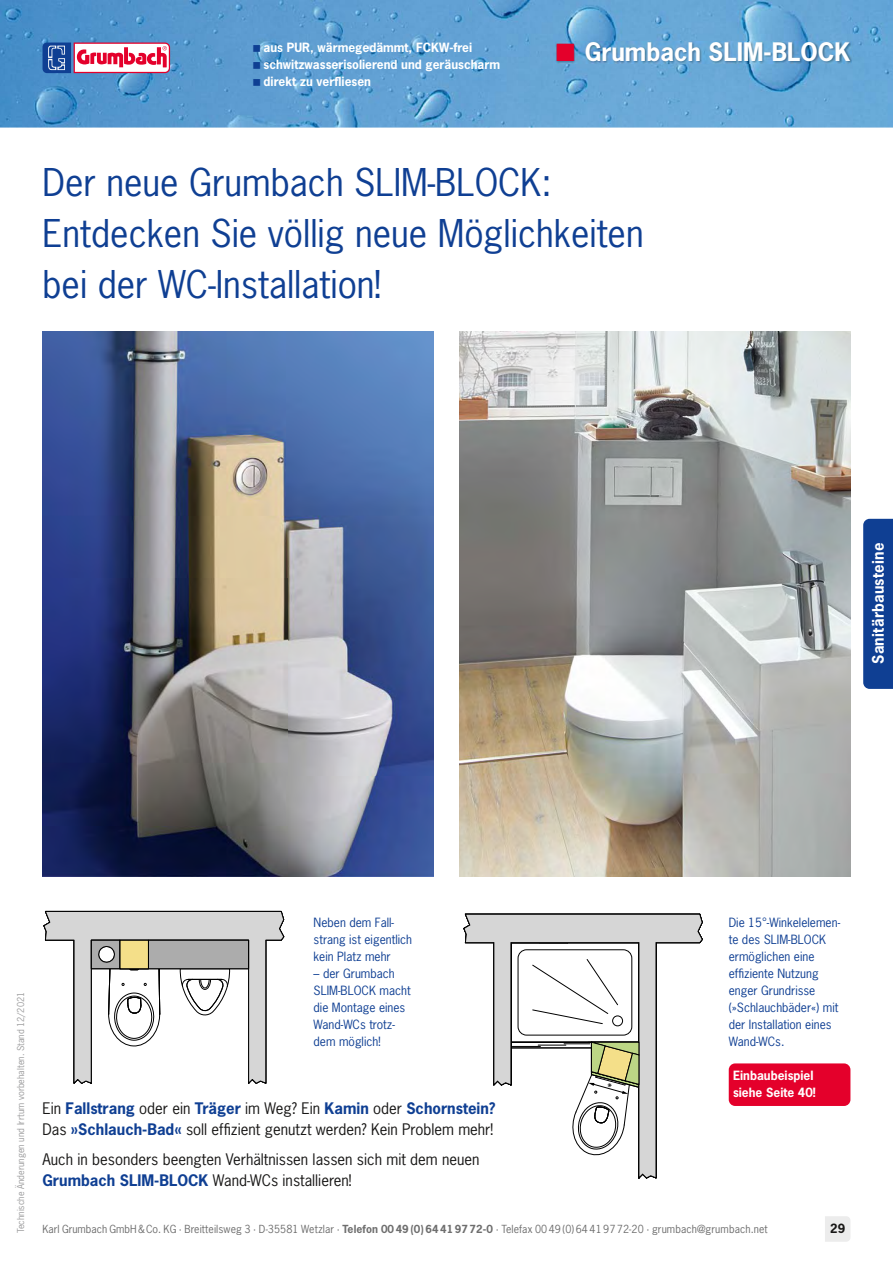
<style>
.page{position:relative;width:893px;height:1263px;background:#fff}
.page>*{position:absolute;margin:0;border:0;box-sizing:border-box;transform-origin:0 0}
.t1{font:36px/51px "News Gothic Std";color:#0f3f93}
.t2{font:700 24px "News Gothic Std";color:#fff}
.t3{font:15px/21px "News Gothic Std";color:#181716}
.t4{font:700 15px "News Gothic Std";letter-spacing:.015em;color:#fff}
.t5{font:12px/17px "News Gothic Std";color:#0f3f93}
.t6{font:700 12px/17px "News Gothic Std";color:#fff}
.t7{font:700 12px "News Gothic Std";color:#181716}
.t8{font:10.5px "News Gothic Std";letter-spacing:.01em;color:#6e6e6e}
.t9{font:9px "News Gothic Std";color:#9c9c9d}
.s1{font-weight:700;color:#0f3f93}
.s2{font-weight:700}
</style>
<div class="page">
<img style="left:0;top:0;width:893px;height:128px">
<svg style="left:43px;top:43px;width:127px;height:30px"></svg>
<svg style="left:825px;top:1216px;width:25px;height:26px"></svg>
<img style="left:556px;top:42px;width:296px;height:22px">
<img style="left:43px;top:332px;width:391px;height:544px">
<img style="left:459px;top:332px;width:391px;height:544px">
<svg style="left:463px;top:913px;width:240px;height:266px"></svg>
<svg style="left:43px;top:910px;width:242px;height:174px"></svg>
<div style="left:863px;top:519px;width:30px;height:170px;background:#0f3f93"></div>
<div style="left:729px;top:1063px;width:121px;height:43px;background:#e4002b;border-radius:6px"></div>
<svg style="left:557px;top:44px;width:17px;height:17px"></svg>
<svg style="left:253px;top:45px;width:7px;height:7px"></svg>
<svg style="left:253px;top:62px;width:7px;height:7px"></svg>
<svg style="left:253px;top:79px;width:7px;height:7px"></svg>
<svg style="left:493px;top:1041px;width:147px;height:119px"></svg>
<p class="t6" style="left:264px;top:39px;width:238px">aus PUR, wärmegedämmt, FCKW-frei schwitzwasserisolierend und geräuscharm direkt zu verfliesen</p>
<h2 class="t2" style="left:585px;top:36px;width:267px">Grumbach SLIM-BLOCK</h2>
<h1 class="t1" style="left:43px;top:156px;width:603px">Der neue Grumbach SLIM-BLOCK:<br>Entdecken Sie völlig neue Möglichkeiten bei der WC-Installation!</h1>
<p class="t4" style="left:868px;top:664px;width:123px;rotate:-90deg">Sanitärbausteine</p>
<p class="t9" style="left:15px;top:1233px;width:243px;rotate:-90deg">Technische Änderungen und Irrtum vorbehalten. Stand 12/2021</p>
<p class="t5" style="left:314px;top:914px;width:100px">Neben dem Fall&shy;strang ist eigentlich kein Platz mehr</p>
<p class="t5" style="left:314px;top:965px;width:99px">– der Grumbach<br>SLIM-BLOCK macht die Montage eines<br>Wand-WCs trotz&shy;dem möglich!</p>
<p class="t3" style="left:43px;top:1098px;width:455px">Ein <span class="s1">Fallstrang</span> oder ein <span class="s1">Träger</span> im Weg? Ein <span class="s1">Kamin</span> oder <span class="s1">Schornstein?<br></span>Das <span class="s1">»Schlauch-Bad«</span> soll effizient genutzt werden? Kein Problem mehr!</p>
<p class="t3" style="left:43px;top:1149px;width:438px">Auch in besonders beengten Verhältnissen lassen sich mit dem neuen<br><span class="s1">Grumbach SLIM-BLOCK</span> Wand-WCs installieren!</p>
<p class="t5" style="left:729px;top:914px;width:113px">Die 15°-Winkelelemen&shy;te des SLIM-BLOCK ermöglichen eine effiziente Nutzung enger Grundrisse (»Schlauchbäder«) mit der Installation eines<br>Wand-WCs.</p>
<p class="t6" style="left:733px;top:1067px;width:84px">Einbaubeispiel siehe Seite 40!</p>
<p class="t8" style="left:43px;top:1222px;width:727px">Karl Grumbach GmbH &amp; Co. KG · Breitteilsweg 3 · D-35581 Wetzlar · <span class="s2">Telefon 00 49 (0) 64 41 97 72-0</span> · Telefax 00 49 (0) 64 41 97 72-20 · grumbach@grumbach.net</p>
<p class="t7" style="left:830px;top:1221px;width:16px">29</p>
</div>
